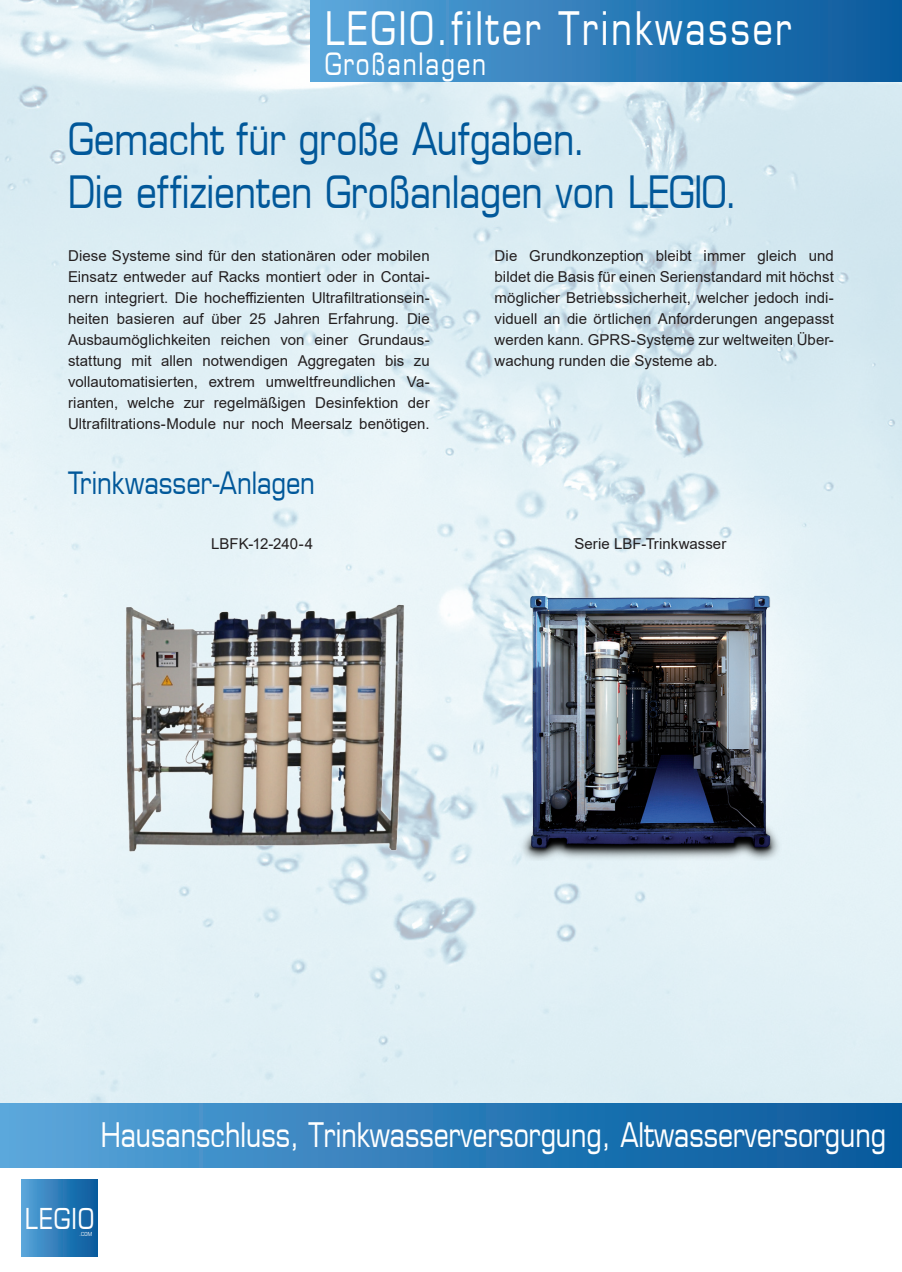
<style>
.page{position:relative;width:902px;height:1272px;background:#fff}
.page>*{position:absolute;margin:0;border:0;box-sizing:border-box;transform-origin:0 0}
.DS_-_Platte_tekst{font:45px "Eurasia Normal";letter-spacing:.06em;color:#fff;scale:.95 1}
.t1{font:43.5px "Eurasia Normal";letter-spacing:-.005em;color:#01589a}
.DS_-_Platte_tekst-2{font:33px "Eurasia Normal";color:#fff;scale:.95 1}
.t2{font:30px "Eurasia Normal";letter-spacing:-.005em;color:#01589a}
.DS_-_Platte_tekst-3{font:30px "Eurasia Normal";letter-spacing:.06em;color:#fff;scale:.95 1}
.t3{font:28.05px "Eurasia Normal";letter-spacing:.04em;color:#fff}
.t4{font:15px/21px "Arial";letter-spacing:.005em;color:#231f20;text-align:justify}
.t5{font:5.4px "Eurasia Normal";color:#fff}
</style>
<div class="page">
<img style="left:0;top:0;width:901px;height:1103px">
<div style="left:0;top:1103px;width:901px;height:64px;background:linear-gradient(to right,#59a4d9,#03579a)"></div>
<div style="left:21px;top:1179px;width:77px;height:76px;background:linear-gradient(to right,#58a4d9,#04589b)"></div>
<div style="left:310px;top:0;width:591px;height:82px;background:linear-gradient(to right,#5aa5da,#04589b)"></div>
<img style="left:513px;top:582px;width:269px;height:278px">
<img style="left:106px;top:578px;width:312px;height:298px">
<p class="DS_-_Platte_tekst" style="left:325px;top:-1px;width:493px">LEGIO.filter Trinkwasser</p>
<p class="DS_-_Platte_tekst-3" style="left:325px;top:44px;width:171px">Großanlagen</p>
<p class="t1" style="left:68px;top:111px;width:519px">Gemacht für große Aufgaben.</p>
<p class="t1" style="left:68px;top:163px;width:671px">Die effizienten Großanlagen von LEGIO.</p>
<p class="t4" style="left:68px;top:245px;width:363px">Diese Systeme sind für den stationären oder mobilen Einsatz entweder auf Racks montiert oder in Contai&shy;nern integriert. Die hocheffizienten Ultrafiltrationsein&shy;heiten basieren auf über 25 Jahren Erfahrung. Die Ausbaumöglichkeiten reichen von einer Grundaus&shy;stattung mit allen notwendigen Aggregaten bis zu vollautomatisierten, extrem umweltfreundlichen Va&shy;rianten, welche zur regelmäßigen Desinfektion der Ultrafiltrations-Module nur noch Meersalz benötigen.</p>
<p class="t4" style="left:494px;top:245px;width:341px">Die Grundkonzeption bleibt immer gleich und bildet die Basis für einen Serienstandard mit höchst möglicher Betriebssicherheit, welcher jedoch indi&shy;viduell an die örtlichen Anforderungen angepasst werden kann. GPRS-Systeme zur weltweiten Über&shy;wachung runden die Systeme ab.</p>
<p class="t2" style="left:68px;top:463px;width:248px">Trinkwasser-Anlagen</p>
<p class="t4" style="left:211px;top:533px;width:104px">LBFK-12-240-4</p>
<p class="t4" style="left:574px;top:533px;width:153px">Serie LBF-Trinkwasser</p>
<p class="DS_-_Platte_tekst-2" style="left:101px;top:1113px;width:828px">Hausanschluss, Trinkwasserversorgung, Altwasserversorgung</p>
<p class="t3" style="left:25px;top:1200px;width:71px">LEGIO</p>
<p class="t5" style="left:79px;top:1230px;width:14px">.COM</p>
</div>
